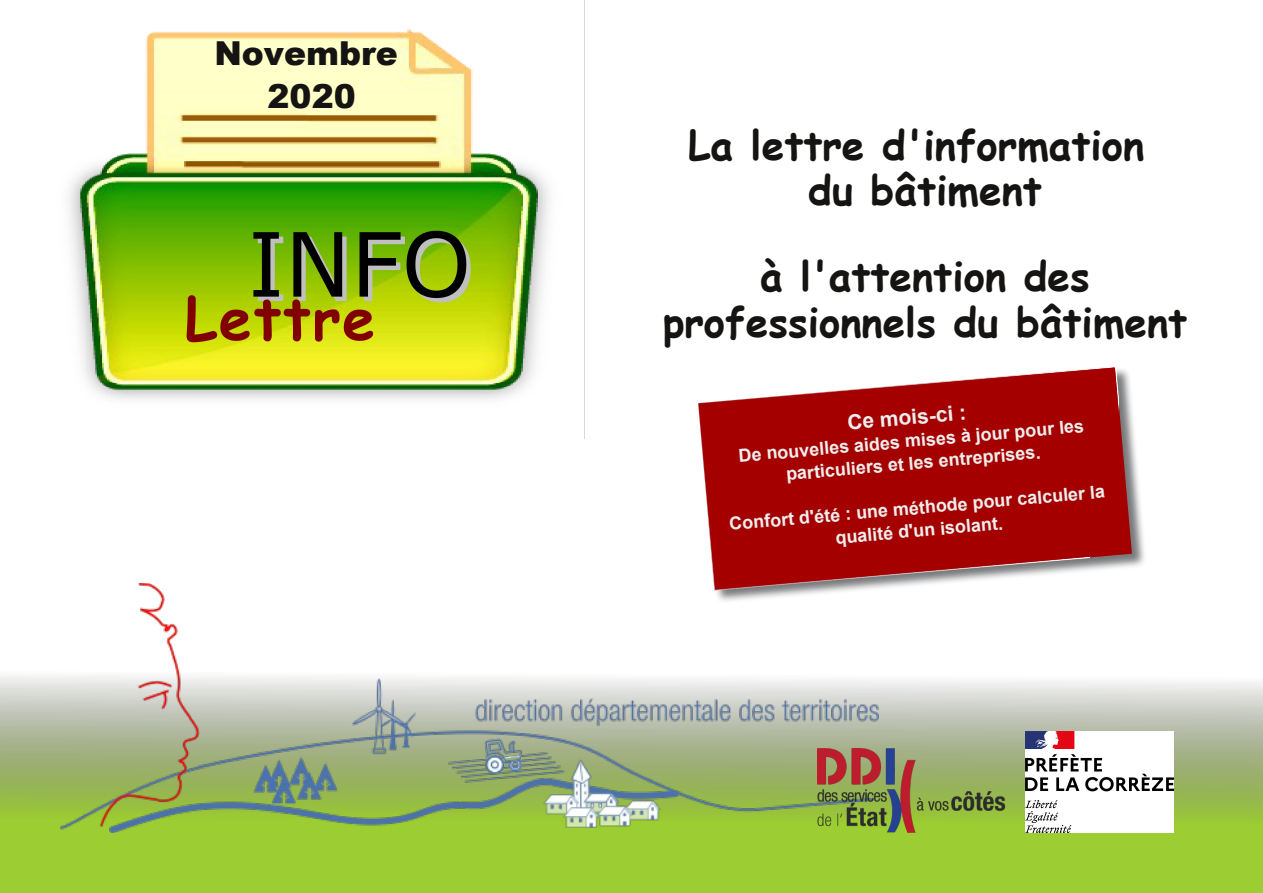
<style>
.page{position:relative;width:1263px;height:893px;background:#fff}
.page>*{position:absolute;margin:0;border:0;box-sizing:border-box;transform-origin:0 0}
.t1{font:700 40.5px/45.5px "Comic Sans MS";color:#161413;text-align:center}
.t2{font:900 33px/43.5px "Arial";color:#161413;text-align:center}
.t3{font:700 21px "Arial";color:#eeeeed}
.t4{font:700 18px/22.5px "Arial";color:#eeeeed;text-align:center}
</style>
<div class="page">
<img style="left:68px;top:29px;width:482px;height:371px">
<svg style="left:0;top:676px;width:1263px;height:217px;background:#a8cb5b"></svg>
<img style="left:60px;top:583px;width:818px;height:250px">
<img style="left:817px;top:748px;width:189px;height:85px">
<img style="left:1025px;top:731px;width:148px;height:102px">
<img style="left:697px;top:425px;width:448px;height:181px">
<svg style="left:696px;top:366px;width:437px;height:226px;background:#b12f2f"></svg>
<h2 class="t2" style="left:214px;top:30px;width:185px">Novembre<br>2020</h2>
<h1 class="t1" style="left:688px;top:120px;width:458px">La lettre d'information du bâtiment</h1>
<h1 class="t1" style="left:663px;top:252px;width:526px">à l'attention des professionnels du bâtiment</h1>
<p class="t3" style="left:846px;top:411px;width:121px;rotate:-5deg">Ce mois-ci :</p>
<p class="t4" style="left:737px;top:444px;width:348px;rotate:-5deg">De nouvelles aides mises à jour pour les particuliers et les entreprises.</p>
<p class="t4" style="left:728px;top:513px;width:378px;rotate:-5deg">Confort d'été : une méthode pour calculer la qualité d'un isolant.</p>
</div>
